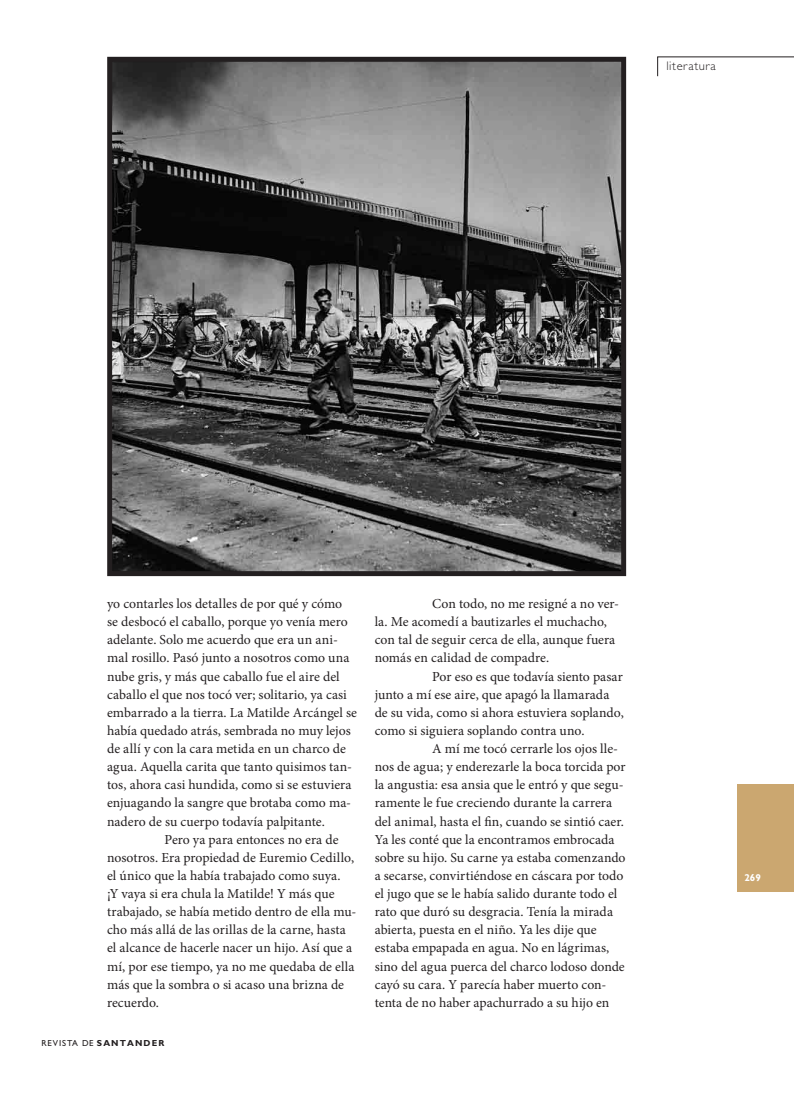
<style>
.page{position:relative;width:794px;height:1113px;background:#fff}
.page>*{position:absolute;margin:0;border:0;box-sizing:border-box;transform-origin:0 0}
.t1{font:13.75px "Minion Pro";color:#231f20}
.t2{font:300 12.5px "Gill Sans Std";letter-spacing:.05em;color:#231f20}
.t3{font:700 10px "Gill Sans Std";color:#fff}
.t4{font:8.75px "Gill Sans Std";letter-spacing:.1em;color:#231f20}
.s1{font-weight:700}
</style>
<div class="page">
<svg style="left:626px;top:57px;width:168px;height:23px"></svg>
<div style="left:737px;top:784px;width:57px;height:107px;background:#cba770"></div>
<img style="left:113px;top:63px;width:507px;height:507px">
<div style="left:107px;top:57px;width:519px;height:519px;border:5px solid #231f20"></div>
<p class="t2" style="left:666px;top:58px;width:51px">literatura</p>
<p class="t1" style="left:107px;top:594px;width:237px">yo contarles los detalles de por qué y cómo</p>
<p class="t1" style="left:107px;top:612px;width:242px">se desbocó el caballo, porque yo venía mero</p>
<p class="t1" style="left:107px;top:630px;width:232px">adelante. Solo me acuerdo que era un ani-</p>
<p class="t1" style="left:107px;top:649px;width:244px">mal rosillo. Pasó junto a nosotros como una</p>
<p class="t1" style="left:107px;top:667px;width:234px">nube gris, y más que caballo fue el aire del</p>
<p class="t1" style="left:107px;top:685px;width:241px">caballo el que nos tocó ver; solitario, ya casi</p>
<p class="t1" style="left:107px;top:703px;width:251px">embarrado a la tierra. La Matilde Arcángel se</p>
<p class="t1" style="left:107px;top:721px;width:245px">había quedado atrás, sembrada no muy lejos</p>
<p class="t1" style="left:107px;top:739px;width:240px">de allí y con la cara metida en un charco de</p>
<p class="t1" style="left:107px;top:757px;width:246px">agua. Aquella carita que tanto quisimos tan-</p>
<p class="t1" style="left:107px;top:775px;width:246px">tos, ahora casi hundida, como si se estuviera</p>
<p class="t1" style="left:107px;top:794px;width:245px">enjuagando la sangre que brotaba como ma-</p>
<p class="t1" style="left:107px;top:812px;width:219px">nadero de su cuerpo todavía palpitante.</p>
<p class="t1" style="left:165px;top:830px;width:175px">Pero ya para entonces no era de</p>
<p class="t1" style="left:107px;top:848px;width:248px">nosotros. Era propiedad de Euremio Cedillo,</p>
<p class="t1" style="left:107px;top:866px;width:235px">el único que la había trabajado como suya.</p>
<p class="t1" style="left:107px;top:884px;width:229px">¡Y vaya si era chula la Matilde! Y más que</p>
<p class="t1" style="left:107px;top:902px;width:251px">trabajado, se había metido dentro de ella mu-</p>
<p class="t1" style="left:107px;top:920px;width:240px">cho más allá de las orillas de la carne, hasta</p>
<p class="t1" style="left:107px;top:939px;width:246px">el alcance de hacerle nacer un hijo. Así que a</p>
<p class="t1" style="left:107px;top:957px;width:249px">mí, por ese tiempo, ya no me quedaba de ella</p>
<p class="t1" style="left:107px;top:975px;width:238px">más que la sombra o si acaso una brizna de</p>
<p class="t1" style="left:107px;top:993px;width:53px">recuerdo.</p>
<p class="t4" style="left:41px;top:1037px;width:124px">REVISTA DE <span class="s1">SANTANDER</span></p>
<p class="t1" style="left:432px;top:594px;width:188px">Con todo, no me resigné a no ver-</p>
<p class="t1" style="left:375px;top:612px;width:234px">la. Me acomedí a bautizarles el muchacho,</p>
<p class="t1" style="left:375px;top:630px;width:242px">con tal de seguir cerca de ella, aunque fuera</p>
<p class="t1" style="left:375px;top:649px;width:176px">nomás en calidad de compadre.</p>
<p class="t1" style="left:432px;top:667px;width:192px">Por eso es que todavía siento pasar</p>
<p class="t1" style="left:375px;top:685px;width:236px">junto a mí ese aire, que apagó la llamarada</p>
<p class="t1" style="left:375px;top:703px;width:251px">de su vida, como si ahora estuviera soplando,</p>
<p class="t1" style="left:375px;top:721px;width:211px">como si siguiera soplando contra uno.</p>
<p class="t1" style="left:432px;top:739px;width:187px">A mí me tocó cerrarle los ojos lle-</p>
<p class="t1" style="left:375px;top:757px;width:252px">nos de agua; y enderezarle la boca torcida por</p>
<p class="t1" style="left:375px;top:775px;width:250px">la angustia: esa ansia que le entró y que segu-</p>
<p class="t1" style="left:375px;top:794px;width:239px">ramente le fue creciendo durante la carrera</p>
<p class="t1" style="left:375px;top:812px;width:251px">del animal, hasta el fin, cuando se sintió caer.</p>
<p class="t1" style="left:375px;top:830px;width:241px">Ya les conté que la encontramos embrocada</p>
<p class="t1" style="left:375px;top:848px;width:252px">sobre su hijo. Su carne ya estaba comenzando</p>
<p class="t1" style="left:375px;top:866px;width:250px">a secarse, convirtiéndose en cáscara por todo</p>
<p class="t1" style="left:375px;top:884px;width:244px">el jugo que se le había salido durante todo el</p>
<p class="t1" style="left:375px;top:902px;width:240px">rato que duró su desgracia. Tenía la mirada</p>
<p class="t1" style="left:375px;top:920px;width:223px">abierta, puesta en el niño. Ya les dije que</p>
<p class="t1" style="left:375px;top:938px;width:236px">estaba empapada en agua. No en lágrimas,</p>
<p class="t1" style="left:375px;top:957px;width:252px">sino del agua puerca del charco lodoso donde</p>
<p class="t1" style="left:375px;top:975px;width:233px">cayó su cara. Y parecía haber muerto con-</p>
<p class="t1" style="left:375px;top:993px;width:236px">tenta de no haber apachurrado a su hijo en</p>
<p class="t3" style="left:744px;top:872px;width:18px">269</p>
</div>
